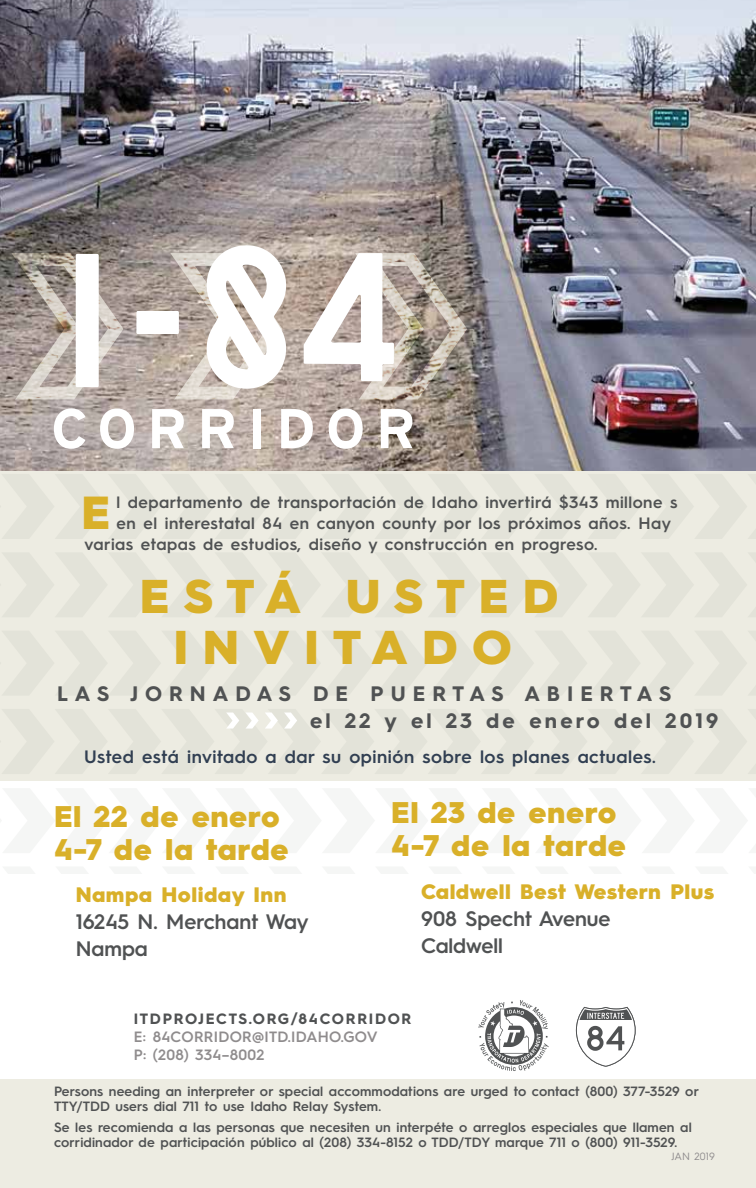
<style>
.page{position:relative;width:756px;height:1188px;background:#fff}
.page>*{position:absolute;margin:0;border:0;box-sizing:border-box;transform-origin:0 0}
.t1{font:900 47.55px/51px "Hurme Geometric Sans 3";letter-spacing:.3em;color:#d9b029;text-align:center}
.t2{font:900 46.5px "Hurme Geometric Sans 3";color:#d9b029}
.t3{font:900 30px/33px "Hurme Geometric Sans 3";letter-spacing:.02em;color:#d9b029}
.t4{font:600 21px/27px "Hurme Geometric Sans 3";color:#505253}
.t5{font:900 21px "Hurme Geometric Sans 3";letter-spacing:.02em;color:#d9b029}
.t6{font:700 21px "Hurme Geometric Sans 3";letter-spacing:.335em;color:#505253}
.t7{font:700 21px "Hurme Geometric Sans 3";letter-spacing:.15em;color:#505253}
.t8{font:600 18px "Hurme Geometric Sans 3";letter-spacing:.03em;color:#313f52}
.t9{font:600 16.5px "Hurme Geometric Sans 3";letter-spacing:.03em;color:#505253}
.t10{font:600 15px/18px "Hurme Geometric Sans 3";letter-spacing:.02em;color:#8f8c8d}
.t11{font:700 15px "Hurme Geometric Sans 3";letter-spacing:.11em;color:#505253}
.t12{font:600 13.5px/15px "Hurme Geometric Sans 3";letter-spacing:.01em;color:#505253}
.t13{font:10.5px "Hurme Geometric Sans 3";letter-spacing:.01em;color:#8f8c8d}
</style>
<div class="page">
<img style="left:0;top:0;width:756px;height:471px">
<div style="left:0;top:1079px;width:756px;height:109px;background:#edece2"></div>
<div style="left:0;top:471px;width:756px;height:309px;background:#edece2"></div>
<svg style="left:11px;top:253px;width:113px;height:146px;background:#ada29b"></svg>
<svg style="left:54px;top:408px;width:32px;height:41px"></svg>
<svg style="left:100px;top:408px;width:34px;height:41px"></svg>
<svg style="left:152px;top:409px;width:32px;height:39px"></svg>
<svg style="left:202px;top:409px;width:32px;height:39px"></svg>
<div style="left:253px;top:409px;width:7px;height:39px;background:#fff"></div>
<svg style="left:281px;top:409px;width:32px;height:39px"></svg>
<svg style="left:329px;top:408px;width:34px;height:41px"></svg>
<svg style="left:381px;top:409px;width:31px;height:39px"></svg>
<svg style="left:304px;top:253px;width:163px;height:146px"></svg>
<div style="left:76px;top:254px;width:23px;height:133px;background:#fff"></div>
<div style="left:136px;top:311px;width:43px;height:23px;background:#fff"></div>
<svg style="left:170px;top:245px;width:118px;height:154px"></svg>
<svg style="left:576px;top:1007px;width:60px;height:60px"></svg>
<svg style="left:478px;top:1000px;width:71px;height:71px"></svg>
<svg style="left:227px;top:712px;width:70px;height:17px"></svg>
<p class="t9" style="left:117px;top:490px;width:563px">l departamento de transportación de Idaho invertirá $343 millone s</p>
<p class="t9" style="left:117px;top:511px;width:556px">en el interestatal 84 en canyon county por los próximos años. Hay</p>
<p class="t9" style="left:84px;top:532px;width:515px">varias etapas de estudios, diseño y construcción en progreso.</p>
<h2 class="t2" style="left:82px;top:480px;width:30px">E</h2>
<h1 class="t1" style="left:140px;top:569px;width:420px">ESTÁ USTED<br>INVITADO</h1>
<h3 class="t6" style="left:57px;top:678px;width:616px">LAS JORNADAS DE PUERTAS ABIERTAS</h3>
<h3 class="t7" style="left:310px;top:706px;width:410px">el 22 y el 23 de enero del 2019</h3>
<h3 class="t8" style="left:84px;top:744px;width:573px">Usted está invitado a dar su opinión sobre los planes actuales.</h3>
<h3 class="t3" style="left:54px;top:799px;width:236px">El 22 de enero<br>4-7 de la tarde</h3>
<h3 class="t5" style="left:76px;top:880px;width:212px">Nampa Holiday Inn</h3>
<h3 class="t4" style="left:76px;top:907px;width:235px">16245 N. Merchant Way<br>Nampa</h3>
<h3 class="t3" style="left:391px;top:795px;width:236px">El 23 de enero<br>4-7 de la tarde</h3>
<h3 class="t5" style="left:421px;top:877px;width:295px">Caldwell Best Western Plus</h3>
<h3 class="t4" style="left:421px;top:904px;width:191px">908 Specht Avenue<br>Caldwell</h3>
<p class="t11" style="left:134px;top:1008px;width:279px">ITDPROJECTS.ORG/84CORRIDOR</p>
<p class="t10" style="left:134px;top:1027px;width:245px">E: 84CORRIDOR@ITD.IDAHO.GOV<br>P: (208) 334–8002</p>
<p class="t12" style="left:54px;top:1083px;width:646px">Persons needing an interpreter or special accommodations are urged to contact (800) 377-3529 or<br>TTY/TDD users dial 711 to use Idaho Relay System.</p>
<p class="t12" style="left:54px;top:1119px;width:639px">Se les recomienda a las personas que necesiten un interpéte o arreglos especiales que llamen al corridinador de participación público al (208) 334-8152 o TDD/TDY marque 711 o (800) 911-3529.</p>
<p class="t13" style="left:671px;top:1149px;width:45px">JAN 2019</p>
</div>
